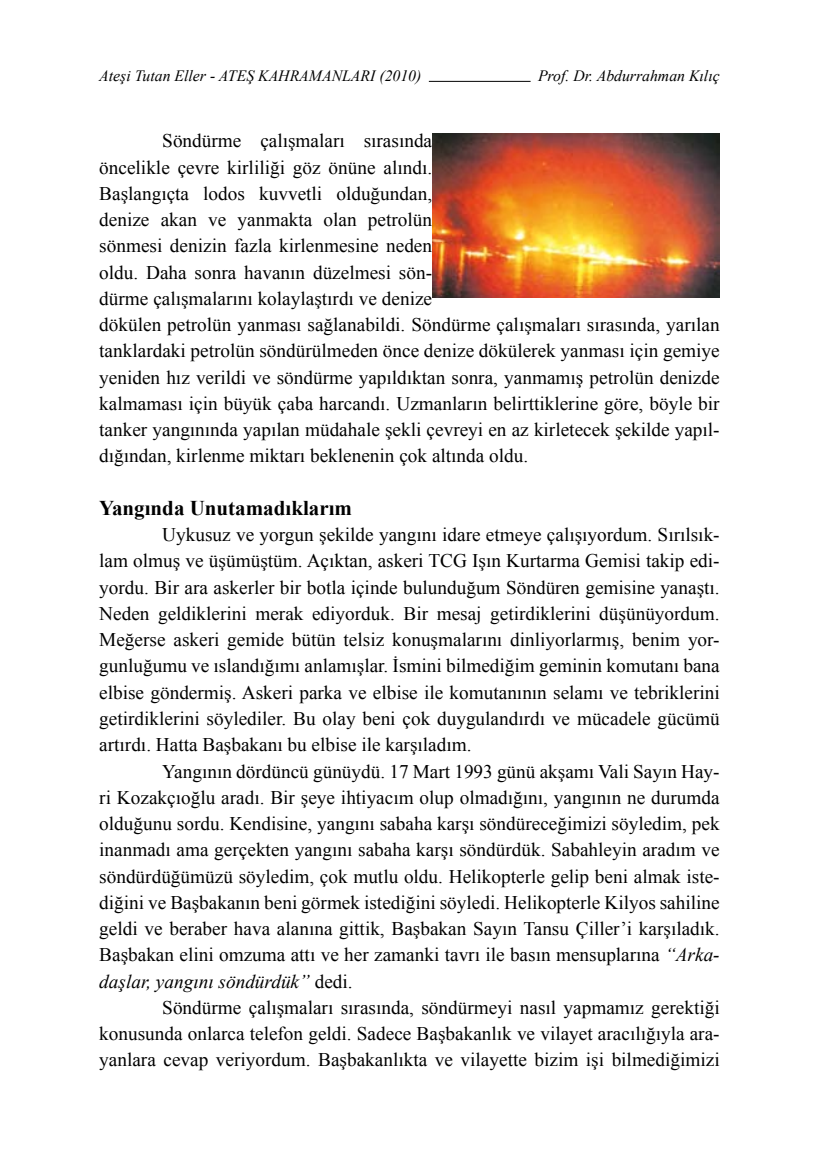
<style>
.page{position:relative;width:819px;height:1166px;background:#fff}
.page>*{position:absolute;margin:0;border:0;box-sizing:border-box;transform-origin:0 0}
.t1{font:700 21px "Times New Roman";color:#000}
.t2{font:19.25px/26.2px "Times New Roman";color:#000;text-align:justify}
.t3{font:italic 15.75px "Times New Roman";color:#000}
.s1{font-style:italic}
</style>
<div class="page">
<hr style="left:429px;top:81px;width:101px;height:1px;background:#000">
<img style="left:432px;top:134px;width:287px;height:163px">
<p class="t3" style="left:99px;top:64px;width:323px">Ateşi Tutan Eller - ATEŞ KAHRAMANLARI (2010)</p>
<p class="t3" style="left:538px;top:64px;width:183px">Prof. Dr. Abdurrahman Kılıç</p>
<p class="t2" style="left:99px;top:127px;width:622px;text-align:left;text-indent:63px">Söndürme çalışmaları sırasında<br>öncelikle çevre kirliliği göz önüne alındı.<br>Başlangıçta lodos kuvvetli olduğundan,<br>denize akan ve yanmakta olan petrolün<br>sönmesi denizin fazla kirlenmesine neden<br>oldu. Daha sonra havanın düzelmesi sön-<br>dürme çalışmalarını kolaylaştırdı ve denize<br>dökülen petrolün yanması sağlanabildi. Söndürme çalışmaları sırasında, yarılan tanklardaki petrolün söndürülmeden önce denize dökülerek yanması için gemiye yeniden hız verildi ve söndürme yapıldıktan sonra, yanmamış petrolün denizde kalmaması için büyük çaba harcandı. Uzmanların belirttiklerine göre, böyle bir tanker yangınında yapılan müdahale şekli çevreyi en az kirletecek şekilde yapıl&shy;dığından, kirlenme miktarı beklenenin çok altında oldu.</p>
<p class="t1" style="left:99px;top:493px;width:254px">Yangında Unutamadıklarım</p>
<p class="t2" style="left:99px;top:521px;width:622px;text-indent:63px">Uykusuz ve yorgun şekilde yangını idare etmeye çalışıyordum. Sırılsık&shy;lam olmuş ve üşümüştüm. Açıktan, askeri TCG Işın Kurtarma Gemisi takip edi&shy;yordu. Bir ara askerler bir botla içinde bulunduğum Söndüren gemisine yanaştı.<br>Neden geldiklerini merak ediyorduk. Bir mesaj getirdiklerini düşünüyordum.<br>Meğerse askeri gemide bütün telsiz konuşmalarını dinliyorlarmış, benim yor&shy;gunluğumu ve ıslandığımı anlamışlar. İsmini bilmediğim geminin komutanı bana elbise göndermiş. Askeri parka ve elbise ile komutanının selamı ve tebriklerini getirdiklerini söylediler. Bu olay beni çok duygulandırdı ve mücadele gücümü artırdı. Hatta Başbakanı bu elbise ile karşıladım.</p>
<p class="t2" style="left:99px;top:757px;width:622px;text-indent:63px">Yangının dördüncü günüydü. 17 Mart 1993 günü akşamı Vali Sayın Hay&shy;ri Kozakçıoğlu aradı. Bir şeye ihtiyacım olup olmadığını, yangının ne durumda olduğunu sordu. Kendisine, yangını sabaha karşı söndüreceğimizi söyledim, pek inanmadı ama gerçekten yangını sabaha karşı söndürdük. Sabahleyin aradım ve söndürdüğümüzü söyledim, çok mutlu oldu. Helikopterle gelip beni almak iste&shy;diğini ve Başbakanın beni görmek istediğini söyledi. Helikopterle Kilyos sahiline geldi ve beraber hava alanına gittik, Başbakan Sayın Tansu Çiller’i karşıladık.<br>Başbakan elini omzuma attı ve her zamanki tavrı ile basın mensuplarına <span class="s1">“Arka&shy;daşlar, yangını söndürdük”</span> dedi.</p>
<p class="t2" style="left:99px;top:994px;width:622px;text-indent:63px">Söndürme çalışmaları sırasında, söndürmeyi nasıl yapmamız gerektiği konusunda onlarca telefon geldi. Sadece Başbakanlık ve vilayet aracılığıyla ara&shy;yanlara cevap veriyordum. Başbakanlıkta ve vilayette bizim işi bilmediğimizi</p>
</div>
